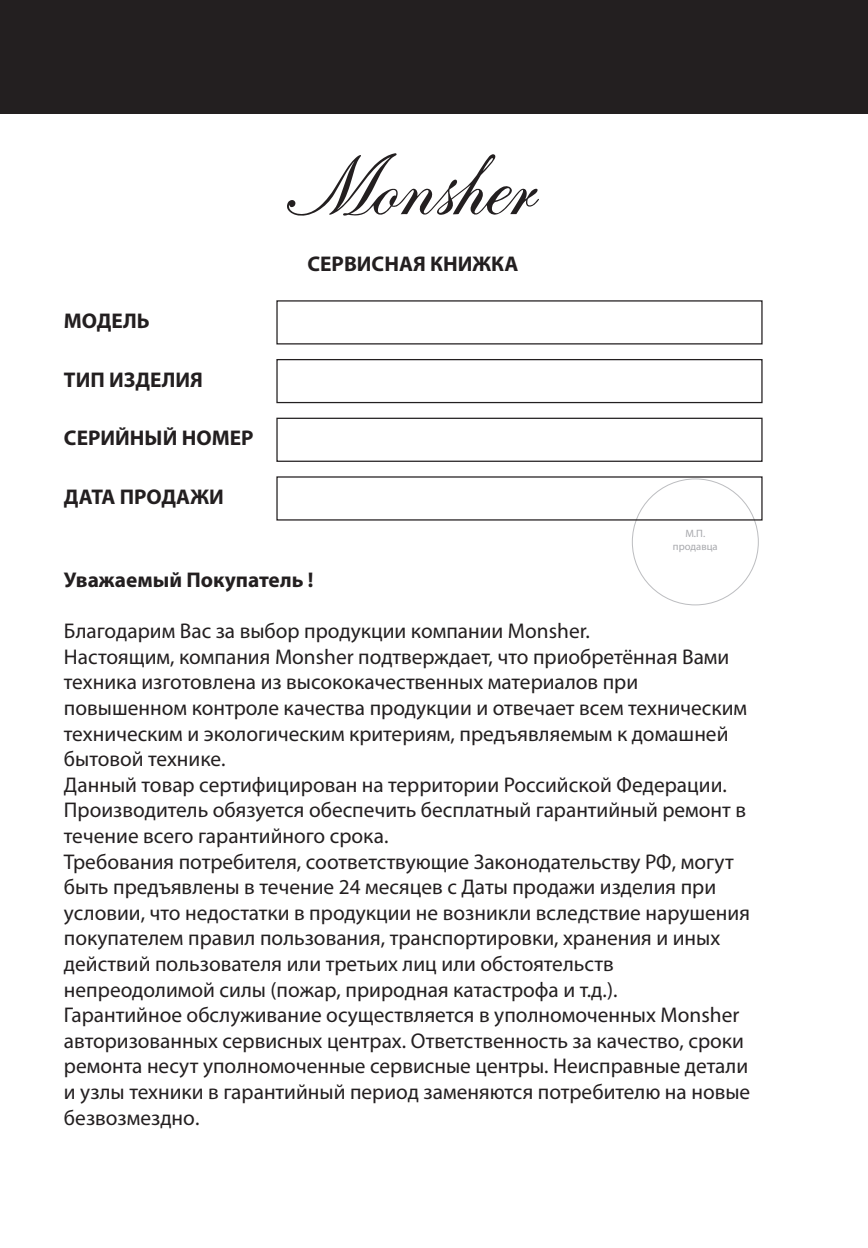
<style>
.page{position:relative;width:868px;height:1248px;background:#fff}
.page>*{position:absolute;margin:0;border:0;box-sizing:border-box;transform-origin:0 0}
.t1{font:21.4px/25.6px "Myriad Pro";color:#231f20}
.t2{font:700 21.4px "Myriad Pro";color:#231f20}
.t3{font:10.6px/12.8px "Myriad Pro";color:#a8a9ad;text-align:center}
</style>
<div class="page">
<div style="left:706px;top:0;width:76px;height:119px;background:linear-gradient(to right,#fff,#fff)"></div>
<div style="left:0;top:0;width:867px;height:113px;background:#231f20"></div>
<div style="left:276px;top:300px;width:486px;height:44px;border:1px solid #231f20"></div>
<div style="left:276px;top:359px;width:486px;height:44px;border:1px solid #231f20"></div>
<div style="left:276px;top:417px;width:486px;height:45px;border:1px solid #231f20"></div>
<svg style="left:287px;top:153px;width:252px;height:63px"></svg>
<p class="t2" style="left:64px;top:307px;width:87px">МОДЕЛЬ</p>
<p class="t2" style="left:64px;top:365px;width:141px">ТИП ИЗДЕЛИЯ</p>
<p class="t2" style="left:64px;top:424px;width:191px">СЕРИЙНЫЙ НОМЕР</p>
<p class="t2" style="left:64px;top:482px;width:161px">ДАТА ПРОДАЖИ</p>
<p class="t2" style="left:307px;top:250px;width:212px">СЕРВИСНАЯ КНИЖКА</p>
<p class="t3" style="left:673px;top:527px;width:46px">М.П. продавца</p>
<p class="t2" style="left:64px;top:566px;width:251px">Уважаемый Покупатель !</p>
<p class="t1" style="left:64px;top:618px;width:687px">Благодарим Вас за выбор продукции компании Monsher.<br>Настоящим, компания Monsher подтверждает, что приобретённая Вами техника изготовлена из высококачественных материалов при повышенном контроле качества продукции и отвечает всем техническим техническим и экологическим критериям, предъявляемым к домашней бытовой технике.<br>Данный товар сертифицирован на территории Российской Федерации.<br>Производитель обязуется обеспечить бесплатный гарантийный ремонт в течение всего гарантийного срока.<br>Требования потребителя, соответствующие Законодательству РФ, могут быть предъявлены в течение 24 месяцев с Даты продажи изделия при условии, что недостатки в продукции не возникли вследствие нарушения покупателем правил пользования, транспортировки, хранения и иных действий пользователя или третьих лиц или обстоятельств непреодолимой силы (пожар, природная катастрофа и т.д.).<br>Гарантийное обслуживание осуществляется в уполномоченных Monsher авторизованных сервисных центрах. Ответственность за качество, сроки ремонта несут уполномоченные сервисные центры. Неисправные детали и узлы техники в гарантийный период заменяются потребителю на новые безвозмездно.</p>
</div>
